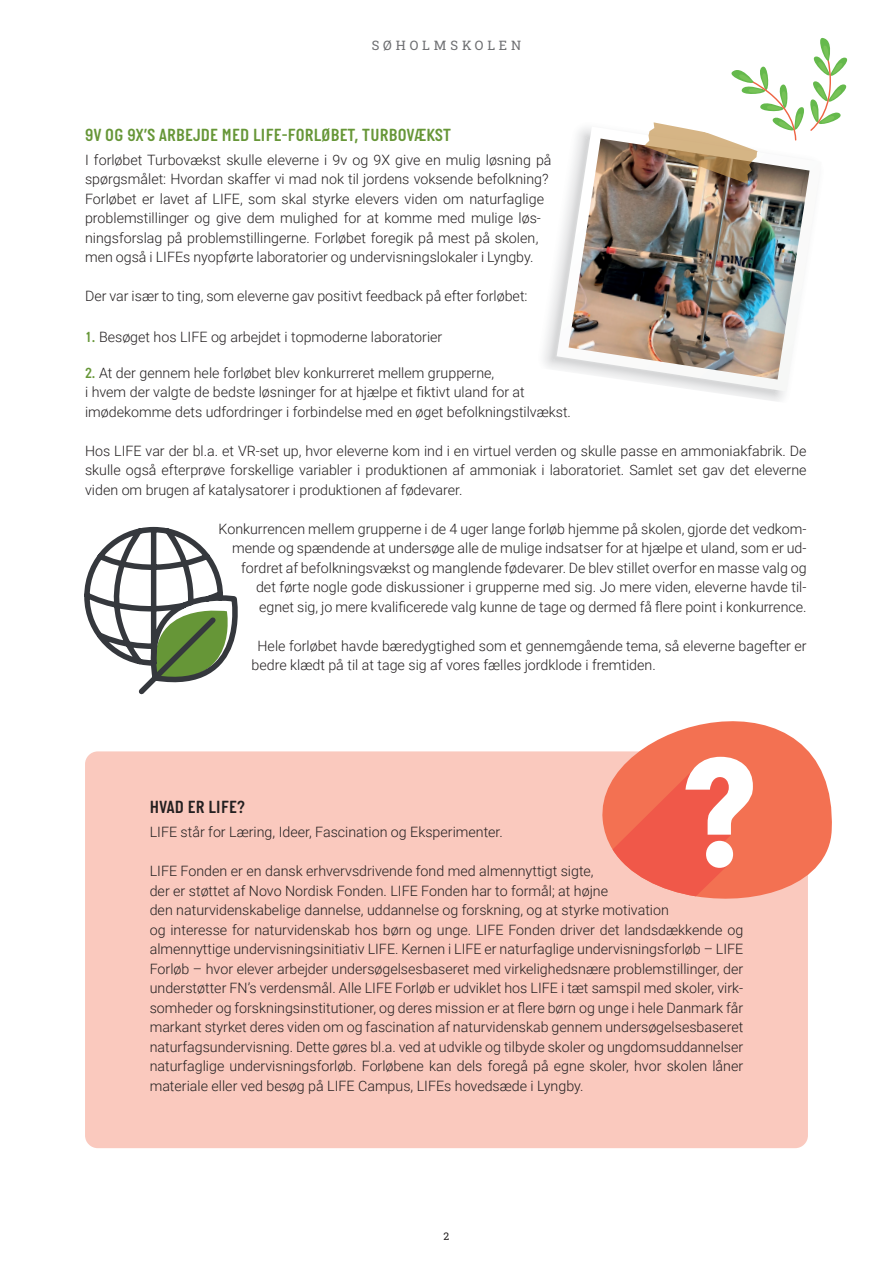
<style>
.page{position:relative;width:893px;height:1263px;background:#fff}
.page>*{position:absolute;margin:0;border:0;box-sizing:border-box;transform-origin:0 0}
.t1{font:600 18px "Italian Plate No 1";letter-spacing:.02em;color:#669637}
.t2{font:600 18px "Italian Plate No 1";letter-spacing:.02em;color:#231f20}
.t3{font:300 14.25px/19.5px "Roboto";color:#231f20}
.t4{font:13.05px "Roboto Slab";letter-spacing:.3em;color:#6c6d70}
.t5{font:10.5px "Roboto Slab";color:#231f20}
.s1{font-family:"Italian Plate No 1";font-weight:600;font-size:15px;color:#669637}
</style>
<div class="page">
<svg style="left:544px;top:273px;width:241px;height:128px"></svg>
<img style="left:557px;top:128px;width:251px;height:263px">
<div style="left:85px;top:751px;width:723px;height:397px;background:#fac9be;border-radius:13px"></div>
<svg style="left:593px;top:721px;width:239px;height:178px;fill:#f37152"></svg>
<svg style="left:613px;top:757px;width:140px;height:139px;background:#f48674"></svg>
<svg style="left:84px;top:526px;width:154px;height:169px"></svg>
<svg style="left:645px;top:37px;width:203px;height:147px"></svg>
<p class="t4" style="left:372px;top:36px;width:151px">SØHOLMSKOLEN</p>
<p class="t1" style="left:85px;top:125px;width:368px">9V OG 9X’S ARBEJDE MED LIFE-FORLØBET, TURBOVÆKST</p>
<p class="t3" style="left:85px;top:149px;width:468px">I forløbet Turbovækst skulle eleverne i 9v og 9X give en mulig løsning på spørgsmålet: Hvordan skaffer vi mad nok til jordens voksende befolkning?<br>Forløbet er lavet af LIFE, som skal styrke elevers viden om naturfaglige problemstillinger og give dem mulighed for at komme med mulige løs&shy;ningsforslag på problemstillingerne. Forløbet foregik på mest på skolen, men også i LIFEs nyopførte laboratorier og undervisningslokaler i Lyngby.</p>
<p class="t3" style="left:85px;top:286px;width:444px">Der var især to ting, som eleverne gav positivt feedback på efter forløbet:</p>
<p class="t3" style="left:85px;top:326px;width:359px"><span class="s1">1.</span> Besøget hos LIFE og arbejdet i topmoderne laboratorier</p>
<p class="t3" style="left:85px;top:362px;width:487px"><span class="s1">2.</span> At der gennem hele forløbet blev konkurreret mellem grupperne,<br>i hvem der valgte de bedste løsninger for at hjælpe et fiktivt uland for at imødekomme dets udfordringer i forbindelse med en øget befolkningstilvækst.</p>
<p class="t3" style="left:85px;top:440px;width:723px;text-align:justify">Hos LIFE var der bl.a. et VR-set up, hvor eleverne kom ind i en virtuel verden og skulle passe en ammoniakfabrik. De skulle også efterprøve forskellige variabler i produktionen af ammoniak i laboratoriet. Samlet set gav det eleverne viden om brugen af katalysatorer i produktionen af fødevarer.</p>
<p class="t3" style="left:219px;top:518px;width:590px;text-align:right">Konkurrencen mellem grupperne i de 4 uger lange forløb hjemme på skolen, gjorde det vedkom&shy;mende og spændende at undersøge alle de mulige indsatser for at hjælpe et uland, som er ud&shy;fordret af befolkningsvækst og manglende fødevarer. De blev stillet overfor en masse valg og det førte nogle gode diskussioner i grupperne med sig. Jo mere viden, eleverne havde til&shy;egnet sig, jo mere kvalificerede valg kunne de tage og dermed få flere point i konkurrence.</p>
<p class="t3" style="left:252px;top:635px;width:556px;text-indent:6px">Hele forløbet havde bæredygtighed som et gennemgående tema, så eleverne bagefter er bedre klædt på til at tage sig af vores fælles jordklode i fremtiden.</p>
<p class="t2" style="left:150px;top:798px;width:97px">HVAD ER LIFE?</p>
<p class="t3" style="left:150px;top:822px;width:355px">LIFE står for Læring, Ideer, Fascination og Eksperimenter.</p>
<p class="t3" style="left:150px;top:861px;width:595px">LIFE Fonden er en dansk erhvervsdrivende fond med almennyttigt sigte,<br>der er støttet af Novo Nordisk Fonden. LIFE Fonden har to formål; at højne<br>den naturvidenskabelige dannelse, uddannelse og forskning, og at styrke motivation<br>og interesse for naturvidenskab hos børn og unge. LIFE Fonden driver det landsdækkende og almennyttige undervisningsinitiativ LIFE. Kernen i LIFE er naturfaglige undervisningsforløb – LIFE Forløb – hvor elever arbejder undersøgelsesbaseret med virkelighedsnære problemstillinger, der understøtter FN’s verdensmål. Alle LIFE Forløb er udviklet hos LIFE i tæt samspil med skoler, virk&shy;somheder og forskningsinstitutioner, og deres mission er at flere børn og unge i hele Danmark får markant styrket deres viden om og fascination af naturvidenskab gennem undersøgelsesbaseret naturfagsundervisning. Dette gøres bl.a. ved at udvikle og tilbyde skoler og ungdomsuddannelser naturfaglige undervisningsforløb. Forløbene kan dels foregå på egne skoler, hvor skolen låner materiale eller ved besøg på LIFE Campus, LIFEs hovedsæde i Lyngby.</p>
<p class="t5" style="left:444px;top:1229px;width:7px">2</p>
</div>
